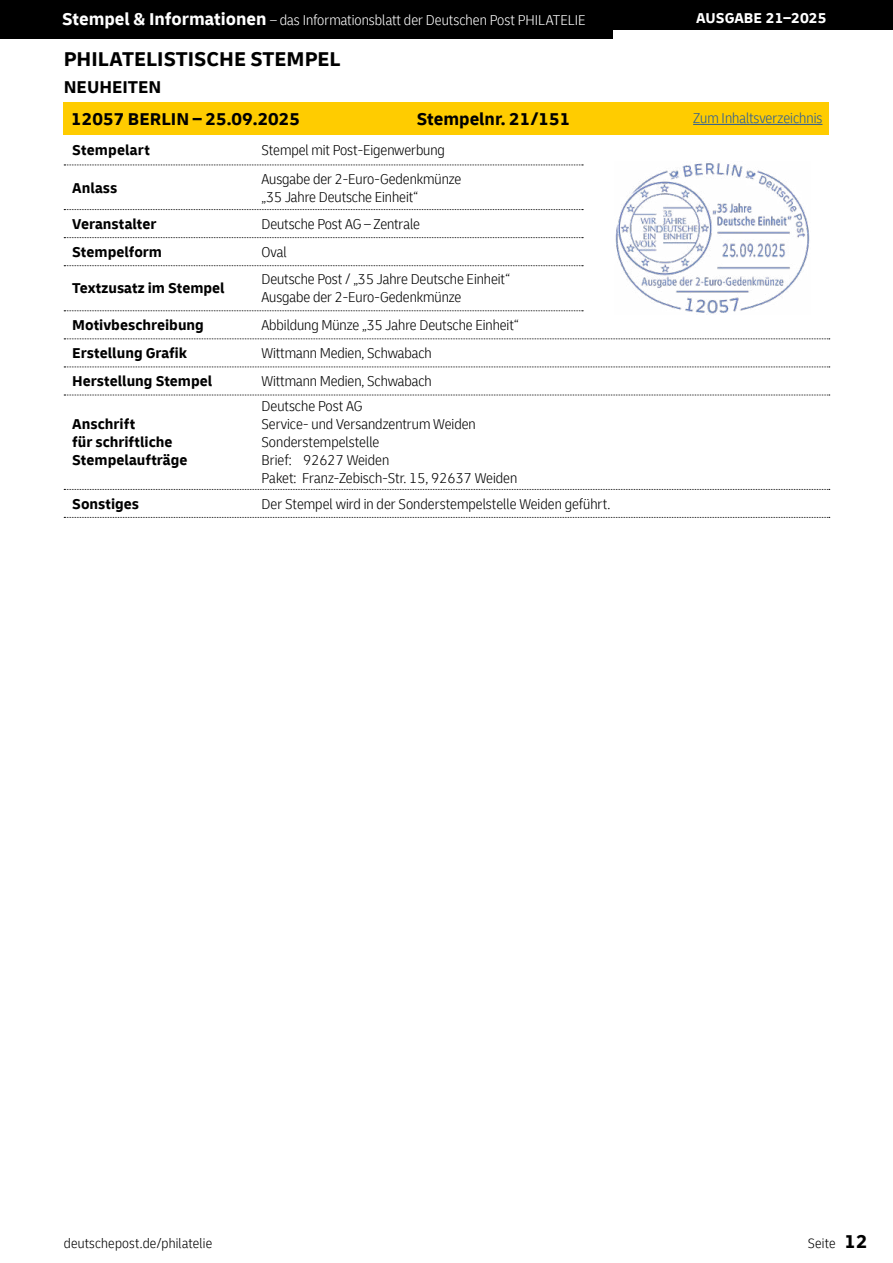
<style>
.page{position:relative;width:893px;height:1263px;background:#fff}
.page>*{position:absolute;margin:0;border:0;box-sizing:border-box;transform-origin:0 0}
.t1{font:700 21px "Delivery";color:#000}
.t2{font:700 18px "Delivery";color:#000}
.t3{font:300 condensed 15px/18px "Delivery";letter-spacing:-.005em;color:#000}
.t4{font:700 15px/28px "Delivery";color:#000}
.t5{font:300 condensed 15px "Delivery";color:#fff}
.t6{font:300 condensed 15px "Delivery";color:#275b9b}
.t7{font:700 15px "Delivery";color:#fff}
.t8{font:300 condensed 14.25px "Delivery";letter-spacing:.015em;color:#000}
.s1{font-weight:700;font-stretch:normal;font-size:18px}
.s2{font-weight:700;font-stretch:normal;font-size:19.5px}
</style>
<div class="page">
<div style="left:0;top:0;width:893px;height:30px;background:#000"></div>
<div style="left:0;top:0;width:612px;height:38px;background:#000"></div>
<div style="left:64px;top:102px;width:765px;height:32px;background:#fc0"></div>
<img style="left:615px;top:163px;width:195px;height:151px">
<svg style="left:64px;top:165px;width:519px;height:1px"></svg>
<svg style="left:64px;top:209px;width:519px;height:1px"></svg>
<svg style="left:64px;top:237px;width:519px;height:1px"></svg>
<svg style="left:64px;top:265px;width:519px;height:1px"></svg>
<svg style="left:64px;top:310px;width:519px;height:1px"></svg>
<svg style="left:64px;top:338px;width:766px;height:1px"></svg>
<svg style="left:64px;top:367px;width:766px;height:1px"></svg>
<svg style="left:64px;top:395px;width:766px;height:1px"></svg>
<svg style="left:64px;top:489px;width:766px;height:1px"></svg>
<svg style="left:64px;top:517px;width:766px;height:1px"></svg>
<hr style="left:693px;top:124px;width:129px;height:1px;background:#275b9b">
<p class="t5" style="left:62px;top:12px;width:525px"><span class="s1">Stempel &amp; Informationen</span> – das Informationsblatt der Deutschen Post PHILATELIE</p>
<p class="t7" style="left:696px;top:9px;width:132px">AUSGABE 21–2025</p>
<h1 class="t1" style="left:64px;top:46px;width:278px">PHILATELISTISCHE STEMPEL</h1>
<p class="t2" style="left:64px;top:76px;width:99px">NEUHEITEN</p>
<p class="t2" style="left:417px;top:108px;width:155px">Stempelnr. 21/151</p>
<p class="t6" style="left:693px;top:109px;width:131px">Zum Inhaltsverzeichnis</p>
<p class="t2" style="left:71px;top:108px;width:230px">12057 BERLIN – 25.09.2025</p>
<p class="t4" style="left:72px;top:136px;width:79px">Stempelart</p>
<p class="t4" style="left:72px;top:174px;width:47px">Anlass</p>
<p class="t4" style="left:72px;top:210px;width:86px">Veranstalter</p>
<p class="t3" style="left:261px;top:136px;width:201px;line-height:28.3px">Stempel mit Post-Eigenwerbung<br>Ausgabe der 2-Euro-Gedenkmünze</p>
<p class="t3" style="left:261px;top:183px;width:160px;line-height:27.6px">„35 Jahre Deutsche Einheit“<br>Deutsche Post AG – Zentrale</p>
<p class="t4" style="left:72px;top:238px;width:91px">Stempelform</p>
<p class="t4" style="left:72px;top:274px;width:154px">Textzusatz im Stempel</p>
<p class="t4" style="left:72px;top:311px;width:141px">Motivbeschreibung<br>Erstellung Grafik<br>Herstellung Stempel</p>
<p class="t4" style="left:72px;top:415px;width:117px;line-height:18px">Anschrift<br>für schriftliche<br>Stempelaufträge</p>
<p class="t3" style="left:261px;top:238px;width:250px;line-height:27.2px">Oval<br>Deutsche Post / „35 Jahre Deutsche Einheit“</p>
<p class="t3" style="left:261px;top:283px;width:259px;line-height:27.9px">Ausgabe der 2-Euro-Gedenkmünze Abbildung Münze „35 Jahre Deutsche Einheit“ Wittmann Medien, Schwabach<br>Wittmann Medien, Schwabach</p>
<p class="t3" style="left:261px;top:397px;width:257px">Deutsche Post AG<br>Service- und Versandzentrum Weiden<br>Sonderstempelstelle<br>Brief: 92627 Weiden<br>Paket: Franz-Zebisch-Str. 15, 92637 Weiden</p>
<p class="t4" style="left:72px;top:490px;width:68px">Sonstiges</p>
<p class="t3" style="left:261px;top:495px;width:350px">Der Stempel wird in der Sonderstempelstelle Weiden geführt.</p>
<p class="t8" style="left:64px;top:1235px;width:150px">deutschepost.de/philatelie</p>
<p class="t8" style="left:808px;top:1235px;width:61px">Seite <span class="s2">12</span></p>
</div>
